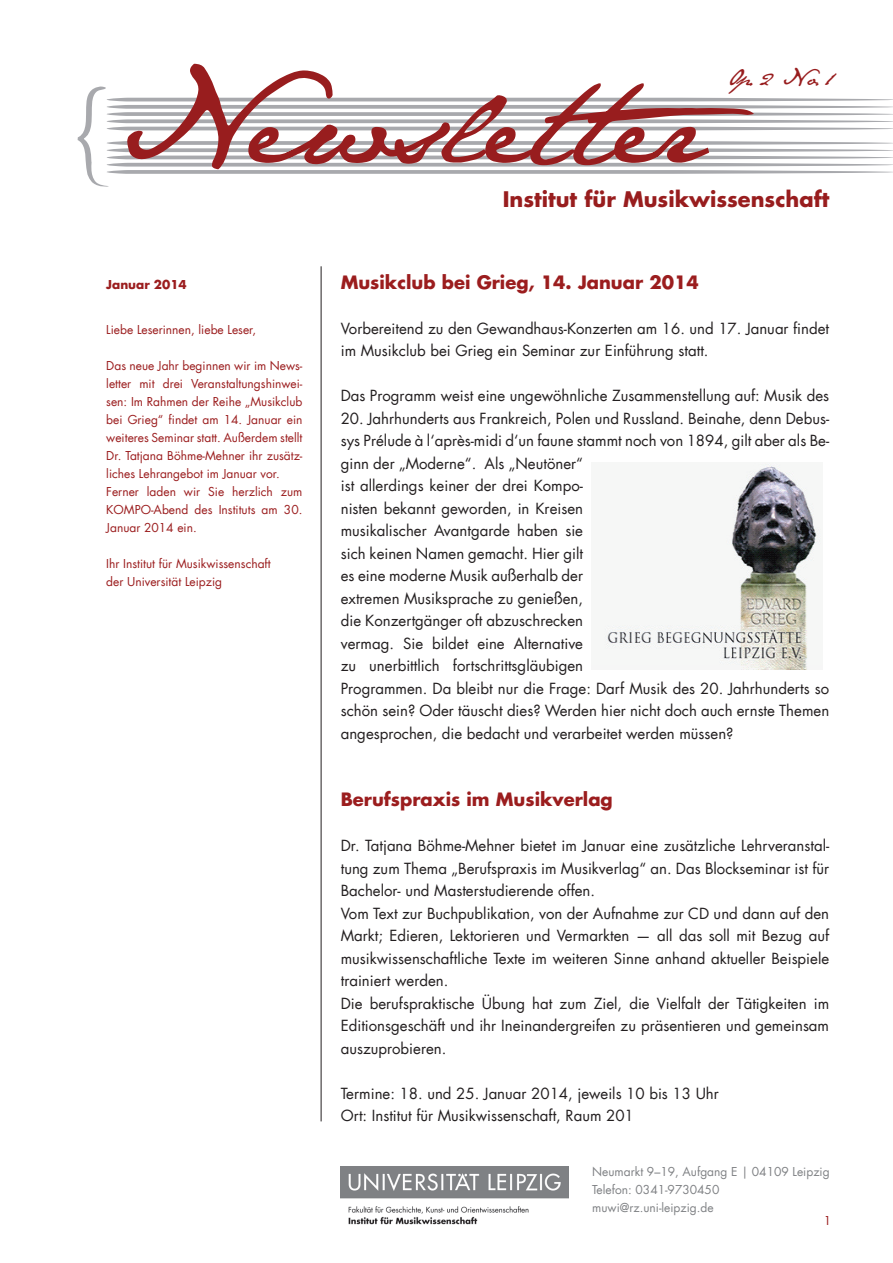
<style>
.page{position:relative;width:893px;height:1263px;background:#fff}
.page>*{position:absolute;margin:0;border:0;box-sizing:border-box;transform-origin:0 0}
.t1{font:700 21px "Futura";color:#981d1e}
.t2{font:19.95px "Jane Austen";color:#981d1e}
.t3{font:700 18px "Futura";color:#9b1d1e}
.t4{font:15px/22.5px "Futura";color:#231f20}
.t5{font:12px/18px "Futura";color:#9b1d1e}
.t6{font:12px/18px "Futura";color:#808285}
.t7{font:700 12px "Futura";color:#9b1d1e}
</style>
<div class="page">
<hr style="left:321px;top:266px;width:1px;height:855px;background:#231f20">
<img style="left:341px;top:1166px;width:227px;height:59px">
<svg style="left:77px;top:87px;width:816px;height:100px"></svg>
<svg style="left:127px;top:64px;width:627px;height:105px"></svg>
<img style="left:604px;top:463px;width:217px;height:206px">
<h2 class="t2" style="left:728px;top:66px;width:106px">Op. 2 No. 1</h2>
<p class="t7" style="left:106px;top:276px;width:82px">Januar 2014</p>
<p class="t5" style="left:106px;top:321px;width:151px">Liebe Leserinnen, liebe Leser,</p>
<p class="t5" style="left:106px;top:357px;width:198px">Das neue Jahr beginnen wir im News&shy;letter mit drei Veranstaltungshinwei&shy;sen: Im Rahmen der Reihe „Musikclub bei Grieg“ findet am 14. Januar ein weiteres Seminar statt. Außerdem stellt Dr. Tatjana Böhme-Mehner ihr zusätz&shy;liches Lehrangebot im Januar vor.<br>Ferner laden wir Sie herzlich zum KOMPO-Abend des Instituts am 30.<br>Januar 2014 ein.</p>
<p class="t5" style="left:106px;top:555px;width:166px">Ihr Institut für Musikwissenschaft der Universität Leipzig</p>
<h1 class="t1" style="left:503px;top:185px;width:328px">Institut für Musikwissenschaft</h1>
<p class="t3" style="left:341px;top:270px;width:360px">Musikclub bei Grieg, 14. Januar 2014</p>
<p class="t4" style="left:341px;top:317px;width:490px">Vorbereitend zu den Gewandhaus-Konzerten am 16. und 17. Januar findet im Musikclub bei Grieg ein Seminar zur Einführung statt.</p>
<p class="t4" style="left:341px;top:385px;width:490px">Das Programm weist eine ungewöhnliche Zusammenstellung auf: Musik des</p>
<p class="t4" style="left:341px;top:407px;width:490px">20. Jahrhunderts aus Frankreich, Polen und Russland. Beinahe, denn Debus&shy;sys Prélude à l‘après-midi d‘un faune stammt noch von 1894, gilt aber als Be&shy;ginn der „Moderne“. Als „Neutöner“<br>ist allerdings keiner der drei Kompo-<br>nisten bekannt geworden, in Kreisen<br>musikalischer Avantgarde haben sie<br>sich keinen Namen gemacht. Hier gilt<br>es eine moderne Musik außerhalb der<br>extremen Musiksprache zu genießen,<br>die Konzertgänger oft abzuschrecken<br>vermag. Sie bildet eine Alternative<br>zu unerbittlich fortschrittsgläubigen<br>Programmen. Da bleibt nur die Frage: Darf Musik des 20. Jahrhunderts so schön sein? Oder täuscht dies? Werden hier nicht doch auch ernste Themen angesprochen, die bedacht und verarbeitet werden müssen?</p>
<p class="t3" style="left:341px;top:788px;width:274px">Berufspraxis im Musikverlag</p>
<p class="t4" style="left:341px;top:835px;width:490px">Dr. Tatjana Böhme-Mehner bietet im Januar eine zusätzliche Lehrveranstal&shy;tung zum Thema „Berufspraxis im Musikverlag“ an. Das Blockseminar ist für Bachelor- und Masterstudierende offen.<br>Vom Text zur Buchpublikation, von der Aufnahme zur CD und dann auf den Markt; Edieren, Lektorieren und Vermarkten — all das soll mit Bezug auf musikwissenschaftliche Texte im weiteren Sinne anhand aktueller Beispiele trainiert werden.<br>Die berufspraktische Übung hat zum Ziel, die Vielfalt der Tätigkeiten im Editionsgeschäft und ihr Ineinandergreifen zu präsentieren und gemeinsam auszuprobieren.</p>
<p class="t4" style="left:341px;top:1082px;width:380px">Termine: 18. und 25. Januar 2014, jeweils 10 bis 13 Uhr<br>Ort: Institut für Musikwissenschaft, Raum 201</p>
<p class="t6" style="left:592px;top:1163px;width:239px">Neumarkt 9–19, Aufgang E | 04109 Leipzig<br>Telefon: 0341-9730450 muwi@rz.uni-leipzig.de</p>
<p class="t5" style="left:824px;top:1211px;width:9px">1</p>
</div>
